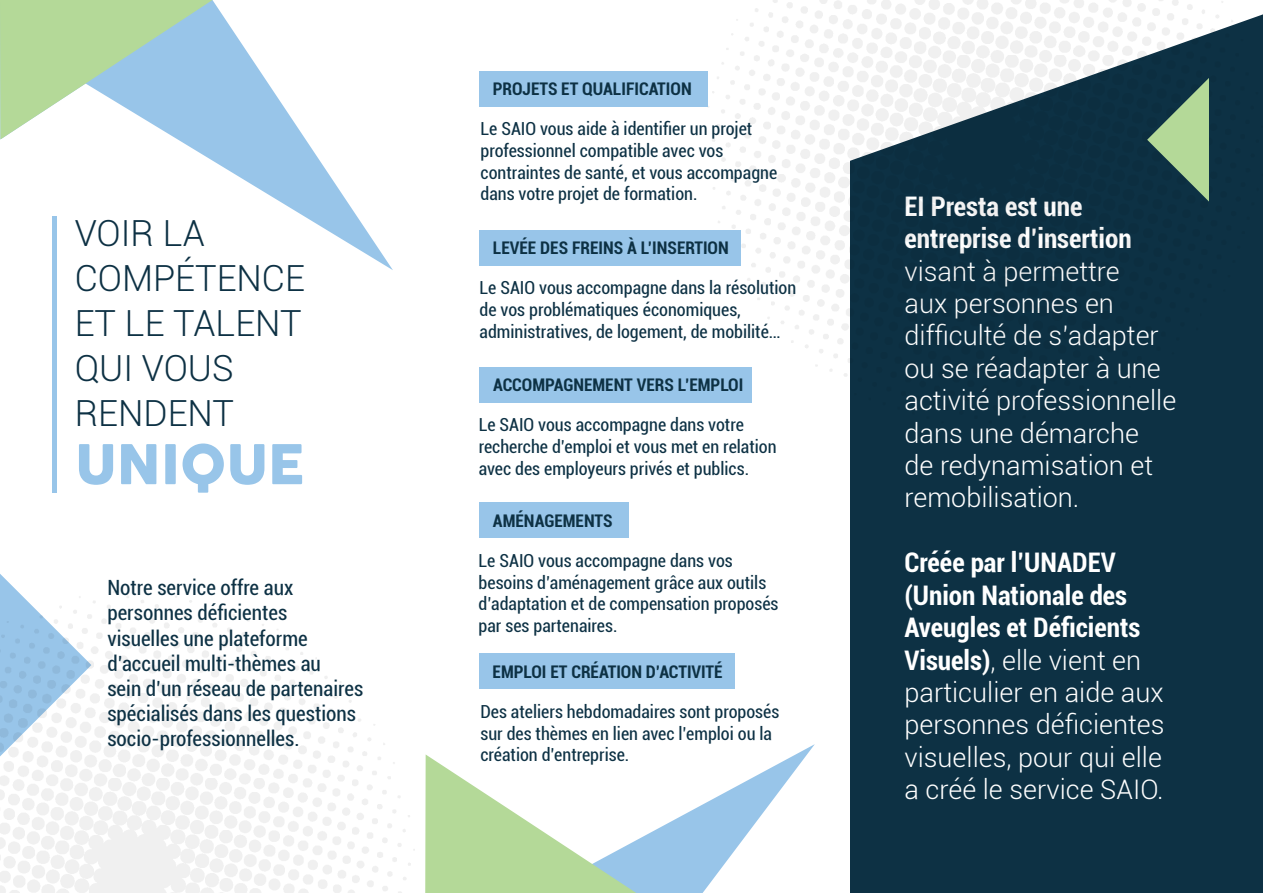
<style>
.page{position:relative;width:1263px;height:893px;background:#fff}
.page>*{position:absolute;margin:0;border:0;box-sizing:border-box;transform-origin:0 0}
.t1{font:54px "COCOGOOSE";color:#98c5e9}
.t2{font:300 36px/45px "Roboto";color:#0d3144}
.t3{font:300 27px/32.4px "Roboto";color:#fff}
.t4{font:700 condensed 27px "Roboto";color:#fff}
.t5{font:condensed 21px/25.2px "Roboto";color:#0d3144}
.t6{font:condensed 18px/21.6px "Roboto";color:#0d3144}
.t7{font:700 condensed 17.4px "Roboto";color:#0d3144}
.s1{font-weight:700;font-stretch:condensed}
</style>
<div class="page">
<div style="left:850px;top:0;width:413px;height:893px;background:#0d3144"></div>
<svg style="left:0;top:574px;width:16px;height:16px"></svg>
<img style="left:0;top:590px;width:353px;height:303px">
<svg style="left:0;top:0;width:393px;height:270px"></svg>
<svg style="left:0;top:0;width:212px;height:139px"></svg>
<svg style="left:425px;top:744px;width:390px;height:149px"></svg>
<img style="left:770px;top:55px;width:378px;height:322px">
<img style="left:1202px;top:0;width:61px;height:36px">
<img style="left:769px;top:0;width:433px;height:55px">
<svg style="left:1147px;top:78px;width:62px;height:124px"></svg>
<hr style="left:52px;top:216px;width:4px;height:277px;background:#98c5e9">
<div style="left:479px;top:71px;width:228px;height:35px;background:#98c5e9"></div>
<div style="left:479px;top:230px;width:262px;height:35px;background:#98c5e9"></div>
<div style="left:480px;top:367px;width:272px;height:35px;background:#98c5e9"></div>
<div style="left:479px;top:503px;width:150px;height:35px;background:#98c5e9"></div>
<div style="left:479px;top:654px;width:255px;height:35px;background:#98c5e9"></div>
<p class="t2" style="left:75px;top:210px;width:232px">VOIR LA<br>COMPÉTENCE<br>ET LE TALENT<br>QUI VOUS<br>RENDENT</p>
<p class="t1" style="left:75px;top:424px;width:231px">UNIQUE</p>
<p class="t5" style="left:107px;top:574px;width:257px">Notre service offre aux personnes déficientes visuelles une plateforme d’accueil multi-thèmes au<br>sein d’un réseau de partenaires spécialisés dans les questions socio-professionnelles.</p>
<p class="t7" style="left:493px;top:77px;width:200px">PROJETS ET QUALIFICATION</p>
<p class="t6" style="left:480px;top:117px;width:298px">Le SAIO vous aide à identifier un projet professionnel compatible avec vos contraintes de santé, et vous accompagne dans votre projet de formation.</p>
<p class="t7" style="left:493px;top:236px;width:237px">LEVÉE DES FREINS À L’INSERTION</p>
<p class="t6" style="left:480px;top:277px;width:318px">Le SAIO vous accompagne dans la résolution de vos problématiques économiques, administratives, de logement, de mobilité…</p>
<p class="t7" style="left:493px;top:373px;width:252px">ACCOMPAGNEMENT VERS L’EMPLOI</p>
<p class="t6" style="left:479px;top:414px;width:299px">Le SAIO vous accompagne dans votre recherche d’emploi et vous met en relation avec des employeurs privés et publics.</p>
<p class="t7" style="left:493px;top:509px;width:121px">AMÉNAGEMENTS</p>
<p class="t6" style="left:479px;top:549px;width:301px">Le SAIO vous accompagne dans vos besoins d’aménagement grâce aux outils d’adaptation et de compensation proposés par ses partenaires.</p>
<p class="t7" style="left:493px;top:660px;width:232px">EMPLOI ET CRÉATION D’ACTIVITÉ</p>
<p class="t6" style="left:480px;top:700px;width:300px">Des ateliers hebdomadaires sont proposés sur des thèmes en lien avec l’emploi ou la création d’entreprise.</p>
<p class="t4" style="left:904px;top:187px;width:180px">EI Presta est une</p>
<p class="t3" style="left:904px;top:222px;width:273px"><span class="s1">entreprise d’insertion </span>visant à permettre<br>aux personnes en difficulté de s’adapter ou se réadapter à une activité professionnelle dans une démarche<br>de redynamisation et remobilisation.</p>
<p class="t4" style="left:904px;top:544px;width:213px">Créée par l’UNADEV</p>
<p class="t3" style="left:904px;top:578px;width:261px"><span class="s1">(Union Nationale des<br>Aveugles et Déficients<br>Visuels)</span>, elle vient en particulier en aide aux personnes déficientes visuelles, pour qui elle</p>
<p class="t3" style="left:904px;top:772px;width:261px">a créé le service SAIO.</p>
</div>
